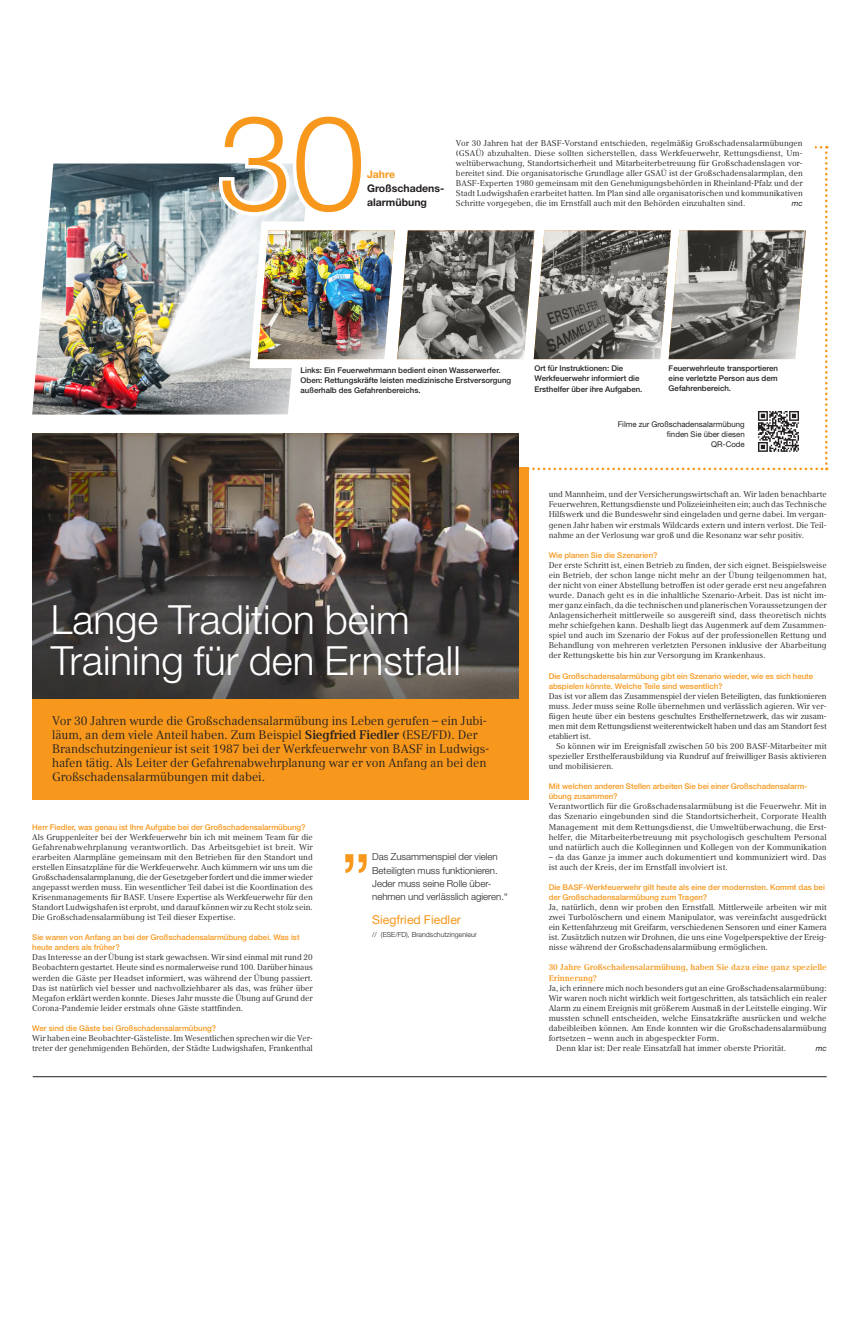
<style>
.page{position:relative;width:859px;height:1320px;background:#fff}
.page>*{position:absolute;margin:0;border:0;box-sizing:border-box;transform-origin:0 0}
._16_Überschrift_Ergä{font:300 132.39px "Helvetica Neue LT Std";color:#f7981d}
._46_Überschrift{font:300 40.25px/40.2px "Helvetica Neue LT Std";color:#fff}
.Vorspann_Aufmacher{font:12.25px/14px "Compatil Text LT Pro";letter-spacing:-.005em;color:#231f20}
._22_Überschrift{font:12.25px "Helvetica Neue LT Std";color:#f7981d}
._12_Überschrift{font:700 10.5px/14px "Helvetica Neue LT Std";color:#231f20}
._12_Überschrift-2{font:700 10.5px "Helvetica Neue LT Std";color:#f7981d}
._22_Überschrift-2{font:300 9.62px/13.3px "Helvetica Neue LT Std";color:#231f20}
.Grundtext_9_5{font:8.31px/10.1px "Compatil Text LT Pro";color:#231f20;text-align:justify}
.Grundtext_9_5_mit_Ei{font:8.31px/10.1px "Compatil Text LT Pro";color:#231f20;text-align:justify}
.Grundtext_9_5-2{font:700 8.31px/10.1px "Compatil Text LT Pro";color:#f7981d}
.Interview_Frage{font:500 7.88px/10.1px "Helvetica Neue LT Std";color:#f7981d}
.Bildunterschrift_lin{font:500 7.88px/10.1px "Helvetica Neue LT Std";color:#231f20}
.Infozeile_Textende{font:7.88px/10.1px "Helvetica Neue LT Std";color:#231f20;text-align:right}
.Grundtext_9_5_mit_Ei-2{font:italic 7.88px "Helvetica Neue LT Std";color:#231f20}
.Grundtext_9_5-3{font:italic 7.88px "Helvetica Neue LT Std";color:#231f20}
._22_Überschrift-3{font:300 7px "Helvetica Neue LT Std";color:#231f20}
.s1{font-weight:700}
</style>
<div class="page">
<div style="left:32px;top:467px;width:496px;height:332px;background:#f7981d"></div>
<img style="left:32px;top:433px;width:486px;height:265px">
<img style="left:32px;top:163px;width:83px;height:251px">
<hr style="left:33px;top:1076px;width:793px;height:1px;background:#231f20">
<svg style="left:345px;top:854px;width:21px;height:19px"></svg>
<img style="left:115px;top:146px;width:712px;height:324px">
<img style="left:668px;top:230px;width:137px;height:129px">
<img style="left:752px;top:405px;width:52px;height:51px">
<p class="_16_Überschrift_Ergä" style="left:218px;top:82px;width:149px">30</p>
<p class="_12_Überschrift-2" style="left:367px;top:168px;width:30px">Jahre</p>
<p class="_12_Überschrift" style="left:367px;top:181px;width:79px">Großschadens&shy;alarmübung</p>
<p class="Grundtext_9_5" style="left:456px;top:138px;width:348px">Vor 30 Jahren hat der BASF-Vorstand entschieden, regelmäßig Großschadensalarmübungen (GSAÜ) abzuhalten. Diese sollten sicherstellen, dass Werkfeuerwehr, Rettungsdienst, Um&shy;weltüberwachung, Standortsicherheit und Mitarbeiterbetreuung für Großschadenslagen vor&shy;bereitet sind. Die organisatorische Grundlage aller GSAÜ ist der Großschadensalarmplan, den BASF-Experten 1980 gemeinsam mit den Genehmigungsbehörden in Rheinland-Pfalz und der Stadt Ludwigshafen erarbeitet hatten. Im Plan sind alle organisatorischen und kommunikativen Schritte vorgegeben, die im Ernstfall auch mit den Behörden einzuhalten sind.</p>
<p class="Grundtext_9_5-3" style="left:791px;top:198px;width:12px">mc</p>
<p class="Bildunterschrift_lin" style="left:300px;top:365px;width:212px">Links: Ein Feuerwehrmann bedient einen Wasserwerfer.<br>Oben: Rettungskräfte leisten medizinische Erstversorgung außerhalb des Gefahrenbereichs.</p>
<p class="_46_Überschrift" style="left:51px;top:599px;width:411px">Lange Tradition beim<br>Training für den Ernstfall</p>
<p class="Vorspann_Aufmacher" style="left:52px;top:713px;width:438px">Vor 30 Jahren wurde die Großschadensalarmübung ins Leben gerufen – ein Jubi&shy;läum, an dem viele Anteil haben. Zum Beispiel <span class="s1">Siegfried Fiedler</span> (ESE/FD). Der Brandschutzingenieur ist seit 1987 bei der Werkfeuerwehr von BASF in Ludwigs&shy;hafen tätig. Als Leiter der Gefahrenabwehrplanung war er von Anfang an bei den Großschadensalarmübungen mit dabei.</p>
<p class="Interview_Frage" style="left:32px;top:821px;width:275px">Herr Fiedler, was genau ist Ihre Aufgabe bei der Großschadensalarmübung?</p>
<p class="Grundtext_9_5" style="left:32px;top:831px;width:282px">Als Gruppenleiter bei der Werkfeuerwehr bin ich mit meinem Team für die Gefahrenabwehrplanung verantwortlich. Das Arbeitsgebiet ist breit. Wir erarbeiten Alarmpläne gemeinsam mit den Betrieben für den Standort und erstellen Einsatzpläne für die Werkfeuerwehr. Auch kümmern wir uns um die Großschadensalarmplanung, die der Gesetzgeber fordert und die immer wieder angepasst werden muss. Ein wesentlicher Teil dabei ist die Koordination des Krisenmanagements für BASF. Unsere Expertise als Werkfeuerwehr für den Standort Ludwigshafen ist erprobt, und darauf können wir zu Recht stolz sein.<br>Die Großschadensalarmübung ist Teil dieser Expertise.</p>
<p class="Interview_Frage" style="left:32px;top:932px;width:269px">Sie waren von Anfang an bei der Großschadensalarmübung dabei. Was ist heute anders als früher?</p>
<p class="Grundtext_9_5" style="left:32px;top:952px;width:282px">Das Interesse an der Übung ist stark gewachsen. Wir sind einmal mit rund 20<br>Beobachtern gestartet. Heute sind es normalerweise rund 100. Darüber hinaus werden die Gäste per Headset informiert, was während der Übung passiert.<br>Das ist natürlich viel besser und nachvollziehbarer als das, was früher über Megafon erklärt werden konnte. Dieses Jahr musste die Übung auf Grund der Corona-Pandemie leider erstmals ohne Gäste stattfinden.</p>
<p class="Interview_Frage" style="left:32px;top:1023px;width:185px">Wer sind die Gäste bei Großschadensalarmübung?</p>
<p class="Grundtext_9_5" style="left:32px;top:1033px;width:282px">Wir haben eine Beobachter-Gästeliste. Im Wesentlichen sprechen wir die Ver&shy;treter der genehmigenden Behörden, der Städte Ludwigshafen, Frankenthal</p>
<p class="_22_Überschrift-2" style="left:372px;top:850px;width:137px">Das Zusammenspiel der vielen<br>Beteiligten muss funktionieren.<br>Jeder muss seine Rolle über&shy;nehmen und verlässlich agieren.“</p>
<p class="_22_Überschrift" style="left:372px;top:912px;width:90px">Siegfried Fiedler</p>
<p class="_22_Überschrift-3" style="left:372px;top:929px;width:106px">// (ESE/FD), Brandschutzingenieur</p>
<p class="Bildunterschrift_lin" style="left:534px;top:363px;width:109px">Ort für Instruktionen: Die<br>Werkfeuerwehr informiert die<br>Ersthelfer über ihre Aufgaben.</p>
<p class="Bildunterschrift_lin" style="left:668px;top:363px;width:111px;text-align:justify">Feuerwehrleute transportieren eine verletzte Person aus dem Gefahrenbereich.</p>
<p class="Infozeile_Textende" style="left:617px;top:419px;width:128px">Filme zur Großschadensalarmübung finden Sie über diesen<br>QR-Code</p>
<p class="Grundtext_9_5" style="left:548px;top:489px;width:279px">und Mannheim, und der Versicherungswirtschaft an. Wir laden benachbarte Feuerwehren, Rettungsdienste und Polizeieinheiten ein; auch das Technische Hilfswerk und die Bundeswehr sind eingeladen und gerne dabei. Im vergan&shy;genen Jahr haben wir erstmals Wildcards extern und intern verlost. Die Teil&shy;nahme an der Verlosung war groß und die Resonanz war sehr positiv.</p>
<p class="Interview_Frage" style="left:548px;top:550px;width:110px">Wie planen Sie die Szenarien?</p>
<p class="Grundtext_9_5" style="left:548px;top:560px;width:279px">Der erste Schritt ist, einen Betrieb zu finden, der sich eignet. Beispielsweise ein Betrieb, der schon lange nicht mehr an der Übung teilgenommen hat, der nicht von einer Abstellung betroffen ist oder gerade erst neu angefahren wurde. Danach geht es in die inhaltliche Szenario-Arbeit. Das ist nicht im&shy;mer ganz einfach, da die technischen und planerischen Voraussetzungen der Anlagensicherheit mittlerweile so ausgereift sind, dass theoretisch nichts mehr schiefgehen kann. Deshalb liegt das Augenmerk auf dem Zusammen&shy;spiel und auch im Szenario der Fokus auf der professionellen Rettung und Behandlung von mehreren verletzten Personen inklusive der Abarbeitung der Rettungskette bis hin zur Versorgung im Krankenhaus.</p>
<p class="Interview_Frage" style="left:548px;top:670px;width:266px">Die Großschadensalarmübung gibt ein Szenario wieder, wie es sich heute abspielen könnte. Welche Teile sind wesentlich?</p>
<p class="Grundtext_9_5" style="left:548px;top:691px;width:279px">Das ist vor allem das Zusammenspiel der vielen Beteiligten, das funktionieren muss. Jeder muss seine Rolle übernehmen und verlässlich agieren. Wir ver&shy;fügen heute über ein bestens geschultes Ersthelfernetzwerk, das wir zusam&shy;men mit dem Rettungsdienst weiterentwickelt haben und das am Standort fest etabliert ist.</p>
<p class="Grundtext_9_5_mit_Ei" style="left:548px;top:741px;width:279px;text-indent:7px">So können wir im Ereignisfall zwischen 50 bis 200 BASF-Mitarbeiter mit spezieller Ersthelferausbildung via Rundruf auf freiwilliger Basis aktivieren und mobilisieren.</p>
<p class="Interview_Frage" style="left:548px;top:781px;width:260px">Mit welchen anderen Stellen arbeiten Sie bei einer Großschadensalarm&shy;übung zusammen?</p>
<p class="Grundtext_9_5" style="left:548px;top:801px;width:279px">Verantwortlich für die Großschadensalarmübung ist die Feuerwehr. Mit in das Szenario eingebunden sind die Standortsicherheit, Corporate Health Management mit dem Rettungsdienst, die Umweltüberwachung, die Erst&shy;helfer, die Mitarbeiterbetreuung mit psychologisch geschultem Personal und natürlich auch die Kolleginnen und Kollegen von der Kommunikation</p>
<p class="Grundtext_9_5" style="left:548px;top:852px;width:279px">– da das Ganze ja immer auch dokumentiert und kommuniziert wird. Das ist auch der Kreis, der im Ernstfall involviert ist.</p>
<p class="Interview_Frage" style="left:548px;top:882px;width:277px">Die BASF-Werkfeuerwehr gilt heute als eine der modernsten. Kommt das bei der Großschadensalarmübung zum Tragen?</p>
<p class="Grundtext_9_5" style="left:548px;top:902px;width:279px">Ja, natürlich, denn wir proben den Ernstfall. Mittlerweile arbeiten wir mit zwei Turbolöschern und einem Manipulator, was vereinfacht ausgedrückt ein Kettenfahrzeug mit Greifarm, verschiedenen Sensoren und einer Kamera ist. Zusätzlich nutzen wir Drohnen, die uns eine Vogelperspektive der Ereig&shy;nisse während der Großschadensalarmübung ermöglichen.</p>
<p class="Grundtext_9_5-2" style="left:548px;top:962px;width:279px">30 Jahre Großschadensalarmübung, haben Sie dazu eine ganz spezielle<br>Erinnerung?</p>
<p class="Grundtext_9_5" style="left:548px;top:982px;width:279px">Ja, ich erinnere mich noch besonders gut an eine Großschadensalarmübung:<br>Wir waren noch nicht wirklich weit fortgeschritten, als tatsächlich ein realer Alarm zu einem Ereignis mit größerem Ausmaß in der Leitstelle einging. Wir mussten schnell entscheiden, welche Einsatzkräfte ausrücken und welche dabeibleiben können. Am Ende konnten wir die Großschadensalarmübung fortsetzen – wenn auch in abgespeckter Form.</p>
<p class="Grundtext_9_5_mit_Ei" style="left:556px;top:1043px;width:231px">Denn klar ist: Der reale Einsatzfall hat immer oberste Priorität.</p>
<p class="Grundtext_9_5_mit_Ei-2" style="left:815px;top:1043px;width:12px">mc</p>
</div>
